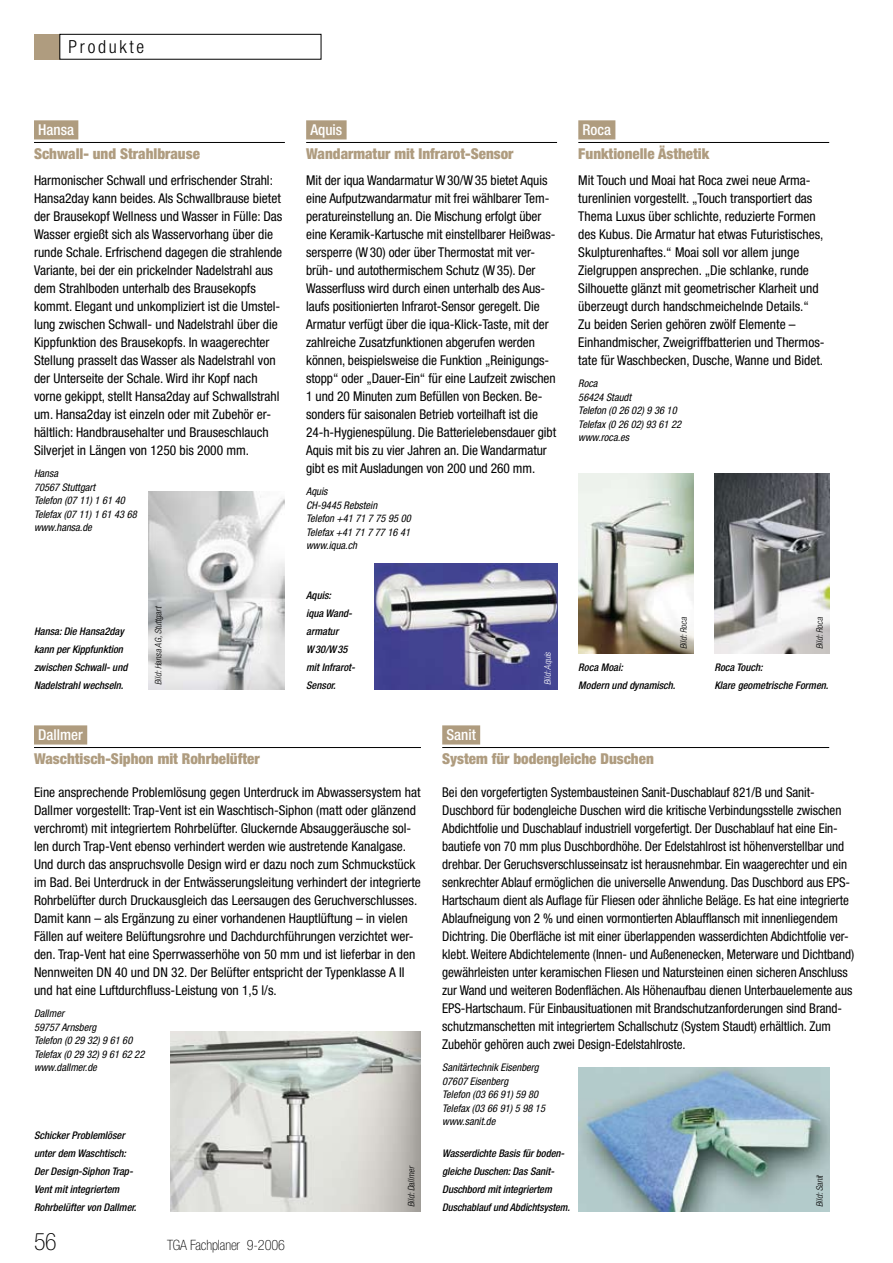
<style>
.page{position:relative;width:893px;height:1263px;background:#fff}
.page>*{position:absolute;margin:0;border:0;box-sizing:border-box;transform-origin:0 0}
.t1{font:100 condensed 24px "Helvetica Neue LT Std";color:#000}
.t2{font:300 condensed 18px "Helvetica Neue LT Std";letter-spacing:.15em;color:#000}
.t3{font:900 condensed 15px "Helvetica Neue LT Std";color:#af9c7f}
.t4{font:500 condensed 15px "Helvetica Neue LT Std";color:#fff}
.t5{font:100 condensed 14.25px "Helvetica Neue LT Std";letter-spacing:-.01em;color:#000}
.t6{font:condensed 13.5px/18px "Helvetica Neue LT Std";color:#000}
.t7{font:italic 500 condensed 10.5px/18px "Helvetica Neue LT Std";color:#000}
.t8{font:italic condensed 10.5px/13.5px "Helvetica Neue LT Std";color:#000}
.t9{font:italic 300 condensed 9px "Helvetica Neue LT Std";color:#000}
.t10{font:italic 300 condensed 9px "Helvetica Neue LT Std";color:#fff}
</style>
<div class="page">
<div style="left:34px;top:34px;width:26px;height:26px;background:#af9c7f"></div>
<div style="left:60px;top:34px;width:261px;height:26px;border:1px solid #000"></div>
<img style="left:578px;top:473px;width:115px;height:180px">
<img style="left:714px;top:473px;width:115px;height:180px">
<img style="left:149px;top:491px;width:136px;height:198px">
<img style="left:578px;top:1067px;width:251px;height:144px">
<img style="left:170px;top:1031px;width:251px;height:180px">
<img style="left:374px;top:563px;width:183px;height:126px">
<div style="left:578px;top:120px;width:37px;height:19px;background:#af9c7f"></div>
<hr style="left:578px;top:142px;width:251px;height:1px;background:#000">
<div style="left:34px;top:120px;width:44px;height:19px;background:#af9c7f"></div>
<hr style="left:34px;top:142px;width:251px;height:1px;background:#000">
<div style="left:442px;top:725px;width:38px;height:19px;background:#af9c7f"></div>
<hr style="left:442px;top:747px;width:387px;height:1px;background:#000">
<div style="left:34px;top:725px;width:53px;height:19px;background:#af9c7f"></div>
<hr style="left:34px;top:747px;width:387px;height:1px;background:#000">
<div style="left:306px;top:120px;width:41px;height:19px;background:#af9c7f"></div>
<hr style="left:306px;top:142px;width:251px;height:1px;background:#000">
<h2 class="t2" style="left:69px;top:37px;width:77px">Produkte</h2>
<p class="t4" style="left:38px;top:120px;width:37px">Hansa</p>
<p class="t3" style="left:34px;top:144px;width:167px">Schwall- und Strahlbrause</p>
<p class="t6" style="left:34px;top:171px;width:250px">Harmonischer Schwall und erfrischender Strahl:<br>Hansa2day kann beides. Als Schwallbrause bietet der Brausekopf Wellness und Wasser in Fülle: Das Wasser ergießt sich als Wasservorhang über die runde Schale. Erfrischend dagegen die strahlende Variante, bei der ein prickelnder Nadelstrahl aus dem Strahlboden unterhalb des Brausekopfs kommt. Elegant und unkompliziert ist die Umstel&shy;lung zwischen Schwall- und Nadelstrahl über die Kippfunktion des Brausekopfs. In waagerechter Stellung prasselt das Wasser als Nadelstrahl von der Unterseite der Schale. Wird ihr Kopf nach vorne gekippt, stellt Hansa2day auf Schwallstrahl um. Hansa2day ist einzeln oder mit Zubehör er&shy;hältlich: Handbrausehalter und Brauseschlauch Silverjet in Längen von 1250 bis 2000 mm.</p>
<p class="t8" style="left:34px;top:467px;width:104px">Hansa<br>70567 Stuttgart<br>Telefon (07 11) 1 61 40<br>Telefax (07 11) 1 61 43 68 www.hansa.de</p>
<p class="t7" style="left:34px;top:623px;width:95px">Hansa: Die Hansa2day kann per Kippfunktion zwischen Schwall- und<br>Nadelstrahl wechseln.</p>
<p class="t9" style="left:153px;top:685px;width:81px;rotate:-90deg">Bild: Hansa AG, Stuttgart</p>
<p class="t4" style="left:310px;top:120px;width:33px">Aquis</p>
<p class="t3" style="left:306px;top:144px;width:209px">Wandarmatur mit Infrarot-Sensor</p>
<p class="t6" style="left:306px;top:171px;width:251px">Mit der iqua Wandarmatur W30/W35 bietet Aquis eine Aufputzwandarmatur mit frei wählbarer Tem&shy;peratureinstellung an. Die Mischung erfolgt über eine Keramik-Kartusche mit einstellbarer Heißwas&shy;sersperre (W30) oder über Thermostat mit ver&shy;brüh- und autothermischem Schutz (W35). Der Wasserfluss wird durch einen unterhalb des Aus&shy;laufs positionierten Infrarot-Sensor geregelt. Die Armatur verfügt über die iqua-Klick-Taste, mit der zahlreiche Zusatzfunktionen abgerufen werden können, beispielsweise die Funktion „Reinigungs&shy;stopp“ oder „Dauer-Ein“ für eine Laufzeit zwischen 1 und 20 Minuten zum Befüllen von Becken. Be&shy;sonders für saisonalen Betrieb vorteilhaft ist die 24-h-Hygienespülung. Die Batterielebensdauer gibt Aquis mit bis zu vier Jahren an. Die Wandarmatur gibt es mit Ausladungen von 200 und 260 mm.</p>
<p class="t8" style="left:306px;top:485px;width:106px">Aquis<br>CH-9445 Rebstein<br>Telefon +41 71 7 75 95 00<br>Telefax +41 71 7 77 16 41 www.iqua.ch</p>
<p class="t7" style="left:306px;top:587px;width:51px">Aquis:<br>iqua Wand&shy;armatur<br>W30/W35 mit Infrarot-<br>Sensor.</p>
<p class="t10" style="left:542px;top:685px;width:35px;rotate:-90deg">Bild: Aquis</p>
<p class="t4" style="left:583px;top:120px;width:30px">Roca</p>
<p class="t3" style="left:578px;top:144px;width:132px">Funktionelle Ästhetik</p>
<p class="t6" style="left:578px;top:171px;width:247px">Mit Touch und Moai hat Roca zwei neue Arma&shy;turenlinien vorgestellt. „Touch transportiert das Thema Luxus über schlichte, reduzierte Formen des Kubus. Die Armatur hat etwas Futuristisches, Skulpturenhaftes.“ Moai soll vor allem junge Zielgruppen ansprechen. „Die schlanke, runde Silhouette glänzt mit geometrischer Klarheit und überzeugt durch handschmeichelnde Details.“ Zu beiden Serien gehören zwölf Elemente – Einhandmischer, Zweigriffbatterien und Ther-mo-s&shy;tate für Waschbecken, Dusche, Wanne und Bidet.</p>
<p class="t8" style="left:578px;top:377px;width:104px">Roca<br>56424 Staudt<br>Telefon (0 26 02) 9 36 10<br>Telefax (0 26 02) 93 61 22 www.roca.es</p>
<p class="t9" style="left:678px;top:649px;width:33px;rotate:-90deg">Bild: Roca</p>
<p class="t7" style="left:578px;top:659px;width:99px">Roca Moai:<br>Modern und dynamisch.</p>
<p class="t9" style="left:814px;top:649px;width:33px;rotate:-90deg">Bild: Roca</p>
<p class="t7" style="left:714px;top:659px;width:116px">Roca Touch:<br>Klare geometrische Formen.</p>
<p class="t4" style="left:38px;top:725px;width:46px">Dallmer</p>
<p class="t3" style="left:34px;top:749px;width:227px">Waschtisch-Siphon mit Rohrbelüfter</p>
<p class="t6" style="left:34px;top:783px;width:388px">Eine ansprechende Problemlösung gegen Unterdruck im Abwassersystem hat Dallmer vorgestellt: Trap-Vent ist ein Waschtisch-Siphon (matt oder glänzend verchromt) mit integriertem Rohrbelüfter. Gluckernde Absauggeräusche sol&shy;len durch Trap-Vent ebenso verhindert werden wie austretende Kanalgase.<br>Und durch das anspruchsvolle Design wird er dazu noch zum Schmuckstück im Bad. Bei Unterdruck in der Entwässerungsleitung verhindert der integrierte Rohrbelüfter durch Druckausgleich das Leersaugen des Geruchverschlusses.<br>Damit kann – als Ergänzung zu einer vorhandenen Hauptlüftung – in vielen Fällen auf weitere Belüftungsrohre und Dachdurchführungen verzichtet wer&shy;den. Trap-Vent hat eine Sperrwasserhöhe von 50 mm und ist lieferbar in den Nennweiten DN 40 und DN 32. Der Belüfter entspricht der Typenklasse A II und hat eine Luftdurchfluss-Leistung von 1,5 l/s.</p>
<p class="t8" style="left:34px;top:1007px;width:112px">Dallmer<br>59757 Arnsberg<br>Telefon (0 29 32) 9 61 60<br>Telefax (0 29 32) 9 61 62 22 www.dallmer.de</p>
<p class="t7" style="left:34px;top:1127px;width:104px">Schicker Problemlöser unter dem Waschtisch:<br>Der Design-Siphon Trap-<br>Vent mit integriertem<br>Rohrbelüfter von Dallmer.</p>
<h1 class="t1" style="left:34px;top:1228px;width:24px">56</h1>
<p class="t5" style="left:167px;top:1237px;width:119px">TGA Fachplaner 9-2006</p>
<p class="t9" style="left:406px;top:1207px;width:43px;rotate:-90deg">Bild: Dallmer</p>
<p class="t4" style="left:446px;top:725px;width:31px">Sanit</p>
<p class="t3" style="left:442px;top:749px;width:213px">System für bodengleiche Duschen</p>
<p class="t6" style="left:442px;top:783px;width:413px">Bei den vorgefertigten Systembausteinen Sanit-Duschablauf 821/B und Sanit-Duschbord für bodengleiche Duschen wird die kritische Verbindungsstelle zwischen Abdichtfolie und Duschablauf industriell vorgefertigt. Der Duschablauf hat eine Ein&shy;bautiefe von 70 mm plus Duschbordhöhe. Der Edelstahlrost ist höhenverstellbar und drehbar. Der Geruchsverschlusseinsatz ist herausnehmbar. Ein waagerechter und ein senkrechter Ablauf ermöglichen die universelle Anwendung. Das Duschbord aus EPS-Hartschaum dient als Auflage für Fliesen oder ähnliche Beläge. Es hat eine integrierte Ablaufneigung von 2 % und einen vormontierten Ablaufflansch mit innenliegendem Dichtring. Die Oberfläche ist mit einer überlappenden wasserdichten Abdichtfolie ver&shy;klebt. Weitere Abdichtelemente (Innen- und Außenenecken, Meterware und Dichtband) gewährleisten unter keramischen Fliesen und Natursteinen einen sicheren Anschluss zur Wand und weiteren Bodenflächen. Als Höhenaufbau dienen Unterbauelemente aus EPS-Hartschaum. Für Einbausituationen mit Brandschutzanforderungen sind Brand&shy;schutzmanschetten mit integriertem Schallschutz (System Staudt) erhältlich. Zum Zubehör gehören auch zwei Design-Edelstahlroste.</p>
<p class="t8" style="left:442px;top:1061px;width:104px">Sanitärtechnik Eisenberg<br>07607 Eisenberg<br>Telefon (03 66 91) 59 80<br>Telefax (03 66 91) 5 98 15 www.sanit.de</p>
<p class="t7" style="left:442px;top:1145px;width:129px">Wasserdichte Basis für boden&shy;gleiche Duschen: Das Sanit-<br>Duschbord mit integriertem<br>Duschablauf und Abdichtsystem.</p>
<p class="t9" style="left:814px;top:1207px;width:34px;rotate:-90deg">Bild: Sanit</p>
</div>
